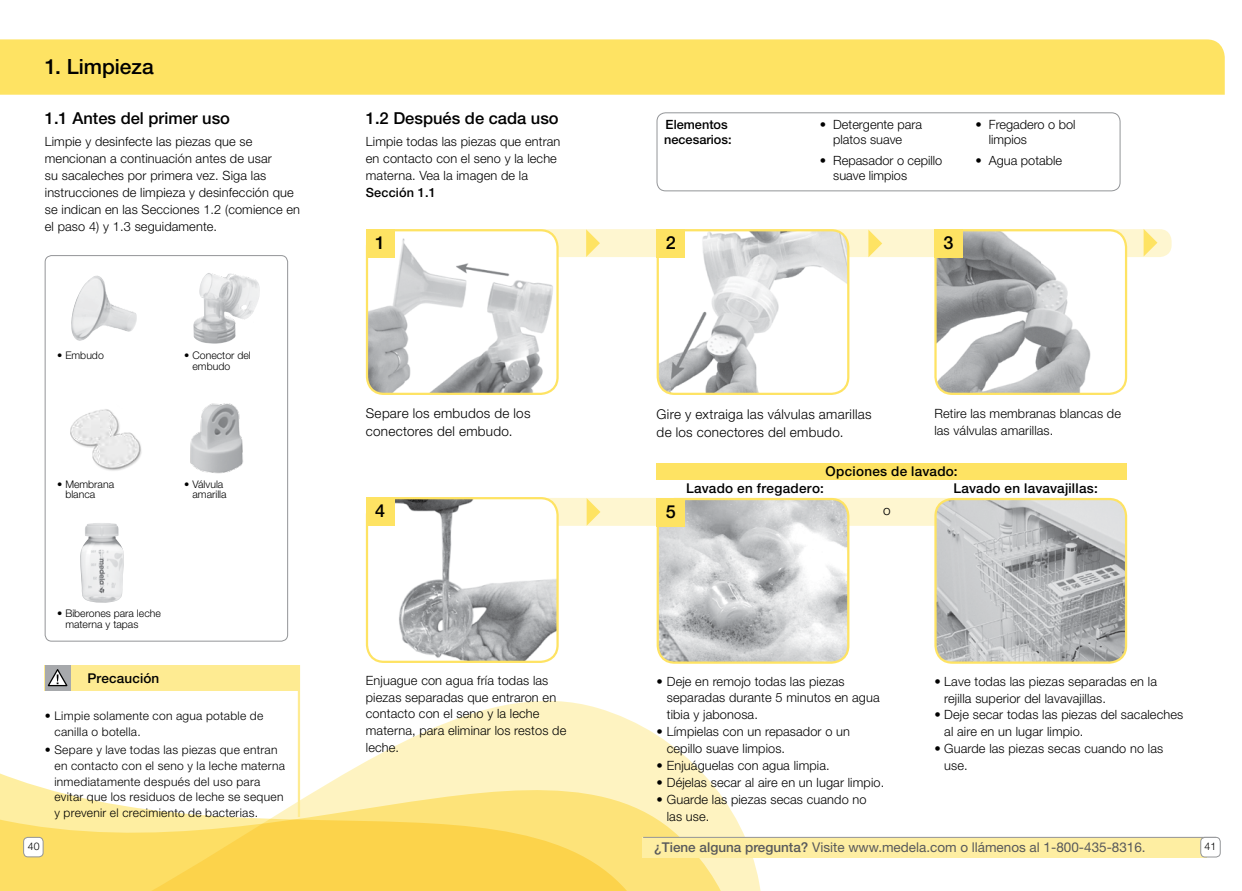
<style>
.page{position:relative;width:1242px;height:891px;background:#fff}
.page>*{position:absolute;margin:0;border:0;box-sizing:border-box;transform-origin:0 0}
.t1{font:500 21px "Helvetica Neue LT Std";color:#000}
.t2{font:500 18px "Helvetica Neue LT Std";color:#000}
.t3{font:500 16.5px "Helvetica Neue LT Std";color:#000}
.t4{font:300 13.5px/18px "Helvetica Neue LT Std";letter-spacing:.02em;color:#000}
.t5{font:13.5px "Helvetica Neue LT Std";color:#58595b}
.t6{font:500 13.5px "Helvetica Neue LT Std";letter-spacing:.02em;color:#000}
.t7{font:300 12.75px/17px "Helvetica Neue LT Std";letter-spacing:.01em;color:#000}
.t8{font:500 12.75px/14.7px "Helvetica Neue LT Std";color:#000}
.t9{font:300 12px/15.8px "Helvetica Neue LT Std";letter-spacing:.025em;color:#000}
.t10{font:300 10.5px/10.5px "Helvetica Neue LT Std";color:#000}
.s1{font-weight:500}
</style>
<div class="page">
<div style="left:0;top:39px;width:1225px;height:56px;background:#fee363"></div>
<svg style="left:0;top:706px;width:755px;height:185px"></svg>
<div style="left:24px;top:837px;width:19px;height:20px;background:#fff;border-radius:4px"></div>
<div style="left:23px;top:837px;width:20px;height:20px;border:1px solid #939598;border-radius:4px"></div>
<div style="left:643px;top:837px;width:564px;height:20px;background:#feeea2"></div>
<hr style="left:643px;top:837px;width:573px;height:1px;background:#939598">
<div style="left:1201px;top:837px;width:19px;height:20px;background:#fff;border-radius:4px"></div>
<div style="left:1200px;top:837px;width:21px;height:20px;border:1px solid #939598;border-radius:4px"></div>
<div style="left:366px;top:229px;width:806px;height:28px;background:#fef6d0;border-radius:12px"></div>
<svg style="left:586px;top:229px;width:14px;height:28px"></svg>
<img style="left:658px;top:230px;width:190px;height:164px">
<div style="left:657px;top:229px;width:192px;height:166px;border:2px solid #fee363;border-radius:17px"></div>
<img style="left:369px;top:232px;width:187px;height:162px">
<div style="left:366px;top:229px;width:193px;height:166px;border:2px solid #fee363;border-radius:17px"></div>
<img style="left:937px;top:230px;width:189px;height:162px">
<div style="left:934px;top:229px;width:193px;height:166px;border:2px solid #fee363;border-radius:17px"></div>
<svg style="left:868px;top:230px;width:14px;height:27px"></svg>
<div style="left:657px;top:229px;width:28px;height:28px;background:#fee363"></div>
<div style="left:366px;top:229px;width:28px;height:28px;background:#fee363"></div>
<div style="left:934px;top:229px;width:29px;height:28px;background:#fee363"></div>
<svg style="left:1144px;top:229px;width:13px;height:27px"></svg>
<div style="left:45px;top:665px;width:255px;height:26px;background:#feeb92"></div>
<hr style="left:298px;top:665px;width:2px;height:152px;background:#feeb92">
<div style="left:462px;top:498px;width:620px;height:28px;background:#fef6d0;border-radius:12px"></div>
<img style="left:369px;top:500px;width:187px;height:162px">
<div style="left:366px;top:497px;width:193px;height:166px;border:2px solid #fee363;border-radius:17px"></div>
<svg style="left:587px;top:498px;width:13px;height:27px"></svg>
<div style="left:366px;top:497px;width:28px;height:28px;background:#fee363"></div>
<img style="left:658px;top:499px;width:190px;height:164px">
<div style="left:657px;top:498px;width:192px;height:166px;border:2px solid #fee363;border-radius:17px"></div>
<img style="left:937px;top:499px;width:189px;height:162px">
<div style="left:934px;top:498px;width:193px;height:166px;border:2px solid #fee363;border-radius:17px"></div>
<div style="left:657px;top:498px;width:28px;height:28px;background:#fee363"></div>
<div style="left:45px;top:665px;width:25px;height:26px;background:#a7a9ac"></div>
<svg style="left:48px;top:669px;width:20px;height:17px"></svg>
<div style="left:657px;top:463px;width:470px;height:17px;background:#fee363"></div>
<div style="left:45px;top:255px;width:243px;height:386px;border:1px solid #939598;border-radius:7px"></div>
<div style="left:657px;top:112px;width:463px;height:79px;border:1px solid #939598;border-radius:9px"></div>
<img style="left:193px;top:273px;width:67px;height:71px">
<img style="left:71px;top:276px;width:66px;height:65px">
<img style="left:190px;top:403px;width:53px;height:70px">
<img style="left:70px;top:409px;width:72px;height:62px">
<img style="left:80px;top:523px;width:44px;height:80px">
<h1 class="t1" style="left:45px;top:54px;width:110px">1. Limpieza</h1>
<p class="t3" style="left:45px;top:109px;width:187px">1.1 Antes del primer uso</p>
<p class="t7" style="left:45px;top:133px;width:257px">Limpie y desinfecte las piezas que se mencionan a continuación antes de usar<br>su sacaleches por primera vez. Siga las instrucciones de limpieza y desinfección que se indican en las Secciones 1.2 (comience en el paso 4) y 1.3 seguidamente.</p>
<p class="t10" style="left:57px;top:350px;width:48px">• Embudo</p>
<p class="t10" style="left:192px;top:350px;width:60px;text-indent:-8px">• Conector del embudo</p>
<p class="t10" style="left:65px;top:478px;width:50px;text-indent:-8px">• Membrana blanca</p>
<p class="t10" style="left:192px;top:478px;width:36px;text-indent:-8px">• Válvula amarilla</p>
<p class="t10" style="left:65px;top:608px;width:97px;text-indent:-8px">• Biberones para leche materna y tapas</p>
<p class="t3" style="left:366px;top:109px;width:194px">1.2 Después de cada uso</p>
<p class="t7" style="left:366px;top:133px;width:196px">Limpie todas las piezas que entran en contacto con el seno y la leche materna. Vea la imagen de la</p>
<p class="t8" style="left:366px;top:185px;width:72px">Sección 1.1</p>
<p class="t8" style="left:664px;top:117px;width:69px">Elementos necesarios:</p>
<p class="t7" style="left:820px;top:117px;width:104px;line-height:14.7px;text-align:center">• Detergente para platos suave</p>
<p class="t7" style="left:833px;top:153px;width:111px;line-height:14.7px;text-indent:-14px">• Repasador o cepillo suave limpios</p>
<h2 class="t2" style="left:375px;top:232px;width:12px">1</h2>
<h2 class="t2" style="left:666px;top:232px;width:12px">2</h2>
<h2 class="t2" style="left:944px;top:232px;width:12px">3</h2>
<p class="t7" style="left:989px;top:117px;width:88px;line-height:14.7px;text-indent:-14px">• Fregadero o bol limpios</p>
<p class="t7" style="left:975px;top:152px;width:88px">• Agua potable</p>
<p class="t4" style="left:366px;top:404px;width:166px">Separe los embudos de los conectores del embudo.</p>
<p class="t7" style="left:934px;top:404px;width:188px">Retire las membranas blancas de las válvulas amarillas.</p>
<p class="t4" style="left:657px;top:405px;width:217px">Gire y extraiga las válvulas amarillas de los conectores del embudo.</p>
<h2 class="t2" style="left:375px;top:500px;width:12px">4</h2>
<h2 class="t2" style="left:666px;top:501px;width:12px">5</h2>
<p class="t6" style="left:826px;top:463px;width:134px">Opciones de lavado:</p>
<p class="t4" style="left:883px;top:501px;width:9px">o</p>
<p class="t6" style="left:953px;top:480px;width:146px">Lavado en lavavajillas:</p>
<p class="t6" style="left:686px;top:480px;width:139px">Lavado en fregadero:</p>
<p class="t6" style="left:87px;top:670px;width:73px">Precaución</p>
<p class="t7" style="left:366px;top:671px;width:202px">Enjuague con agua fría todas las piezas separadas que entraron en contacto con el seno y la leche materna, para eliminar los restos de leche.</p>
<p class="t9" style="left:54px;top:708px;width:210px;text-indent:-10px">• Limpie solamente con agua potable de canilla o botella.</p>
<p class="t9" style="left:54px;top:742px;width:232px;text-indent:-10px">• Separe y lave todas las piezas que entran en contacto con el seno y la leche materna inmediatamente después del uso para evitar que los residuos de leche se sequen y prevenir el crecimiento de bacterias.</p>
<p class="t7" style="left:667px;top:672px;width:214px;text-indent:-10px">• Deje en remojo todas las piezas separadas durante 5 minutos en agua tibia y jabonosa.</p>
<p class="t7" style="left:667px;top:723px;width:185px;text-indent:-10px">• Límpielas con un repasador o un cepillo suave limpios.</p>
<p class="t7" style="left:657px;top:757px;width:175px">• Enjuáguelas con agua limpia.</p>
<p class="t7" style="left:657px;top:774px;width:229px">• Déjelas secar al aire en un lugar limpio.</p>
<p class="t7" style="left:667px;top:790px;width:201px;text-indent:-10px">• Guarde las piezas secas cuando no las use.</p>
<p class="t7" style="left:944px;top:672px;width:214px;text-indent:-10px">• Lave todas las piezas separadas en la rejilla superior del lavavajillas.</p>
<p class="t7" style="left:944px;top:706px;width:240px;text-indent:-10px">• Deje secar todas las piezas del sacaleches al aire en un lugar limpio.</p>
<p class="t7" style="left:944px;top:740px;width:221px;text-indent:-10px">• Guarde las piezas secas cuando no las use.</p>
<p class="t10" style="left:28px;top:841px;width:13px">40</p>
<p class="t5" style="left:654px;top:839px;width:493px"><span class="s1">¿Tiene alguna pregunta?</span> Visite www.medela.com o llámenos al 1-800-435-8316.</p>
<p class="t10" style="left:1205px;top:841px;width:13px">41</p>
</div>
